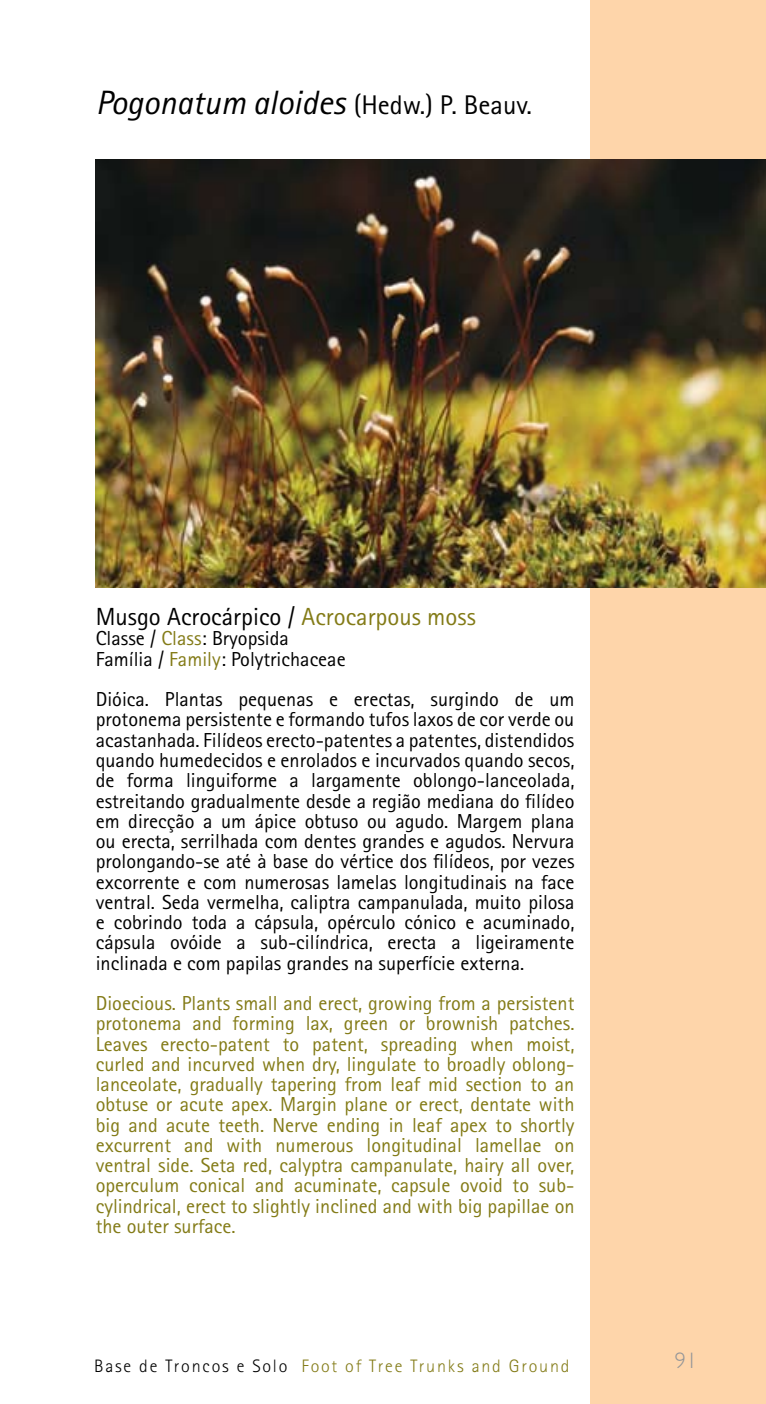
<style>
.page{position:relative;width:766px;height:1404px;background:#fff}
.page>*{position:absolute;margin:0;border:0;box-sizing:border-box;transform-origin:0 0}
.t1{font:italic 33.75px "Rotis Sans Serif";color:#000}
.t2{font:24.75px "Rotis Sans Serif";color:#000}
.t3{font:300 22.5px "Gill Sans";color:#939598}
.t4{font:20.25px/20.2px "Rotis Sans Serif";color:#000}
.t5{font:20.25px/20.2px "Rotis Sans Serif";color:#837b17;text-align:justify}
.t6{font:300 18px "Rotis Sans Serif";letter-spacing:.1em;color:#837b17}
.s1{font-style:normal;font-size:27px}
.s2{color:#837b17}
.s3{color:#000}
</style>
<div class="page">
<div style="left:590px;top:0;width:175px;height:1403px;background:#fed5aa"></div>
<img style="left:96px;top:159px;width:669px;height:428px">
<p class="t1" style="left:96px;top:83px;width:437px">Pogonatum aloides <span class="s1">(Hedw.) P. Beauv.</span></p>
<p class="t2" style="left:96px;top:602px;width:381px">Musgo Acrocárpico / <span class="s2">Acrocarpous moss</span></p>
<p class="t4" style="left:96px;top:628px;width:251px">Classe / <span class="s2">Class</span>: Bryopsida<br>Família / <span class="s2">Family</span>: Polytrichaceae</p>
<p class="t4" style="left:96px;top:689px;width:480px;text-align:justify">Dióica. Plantas pequenas e erectas, surgindo de um protonema persistente e formando tufos laxos de cor verde ou acastanhada. Filídeos erecto-patentes a patentes, distendidos quando humedecidos e enrolados e incurvados quando secos, de forma linguiforme a largamente oblongo-lanceolada, estreitando gradualmente desde a região mediana do filídeo em direcção a um ápice obtuso ou agudo. Margem plana ou erecta, serrilhada com dentes grandes e agudos. Nervura prolongando-se até à base do vértice dos filídeos, por vezes excorrente e com numerosas lamelas longitudinais na face ventral. Seda vermelha, caliptra campanulada, muito pilosa e cobrindo toda a cápsula, opérculo cónico e acuminado, cápsula ovóide a sub-cilíndrica, erecta a ligeiramente inclinada e com papilas grandes na superfície externa.</p>
<p class="t5" style="left:96px;top:992px;width:480px">Dioecious. Plants small and erect, growing from a persistent protonema and forming lax, green or brownish patches.<br>Leaves erecto-patent to patent, spreading when moist, curled and incurved when dry, lingulate to broadly oblong&shy;lanceolate, gradually tapering from leaf mid section to an obtuse or acute apex. Margin plane or erect, dentate with big and acute teeth. Nerve ending in leaf apex to shortly excurrent and with numerous longitudinal lamellae on ventral side. Seta red, calyptra campanulate, hairy all over, operculum conical and acuminate, capsule ovoid to sub&shy;cylindrical, erect to slightly inclined and with big papillae on the outer surface.</p>
<p class="t6" style="left:94px;top:1355px;width:476px"><span class="s3">Base de Troncos e Solo</span> Foot of Tree Trunks and Ground</p>
<p class="t3" style="left:674px;top:1347px;width:24px">91</p>
</div>
